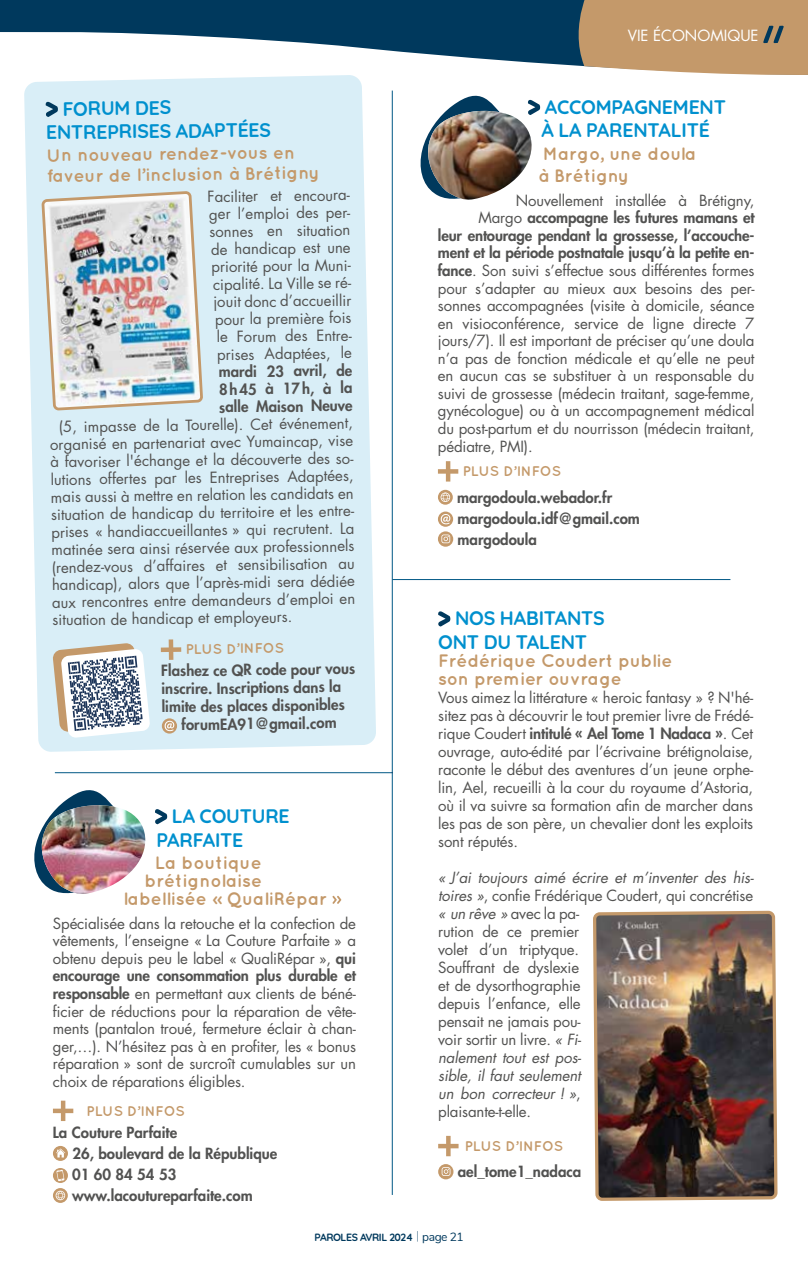
<style>
.page{position:relative;width:808px;height:1263px;background:#fff}
.page>*{position:absolute;margin:0;border:0;box-sizing:border-box;transform-origin:0 0}
.t1{font:700 19.5px/23.4px "Quicksand";letter-spacing:-.01em;color:#0090ce}
.t2{font:700 18px/18px "Quicksand";color:#c4996a}
.t3{font:15px/17.5px "Futura Std";letter-spacing:-.01em;color:#525251;text-align:justify}
.t4{font:800 15px/21px "Futura Std";color:#525251}
.t5{font:15px "Futura Std";color:#fff}
.t6{font:700 13.95px "Quicksand";color:#c4996a}
.t7{font:700 10.5px "Quicksand";letter-spacing:-.04em;color:#00395d}
.s1{font-weight:800}
.s2{font-weight:400}
.s3{font-style:italic}
.s4{font-family:"Alexina";font-weight:400;font-size:13.5px}
.s5{font-family:"Nunito";font-weight:400;font-size:12px}
</style>
<div class="page">
<svg style="left:0;top:0;width:568px;height:65px;fill:#00395d"></svg>
<svg style="left:568px;top:0;width:240px;height:75px;background:#bb9870"></svg>
<svg style="left:24px;top:75px;width:352px;height:677px;background:#dceff7"></svg>
<hr style="left:392px;top:91px;width:1px;height:1104px;background:#005885">
<svg style="left:438px;top:611px;width:12px;height:15px"></svg>
<svg style="left:438px;top:1136px;width:20px;height:20px"></svg>
<svg style="left:438px;top:1164px;width:15px;height:15px"></svg>
<svg style="left:442px;top:1167px;width:8px;height:9px"></svg>
<img style="left:43px;top:191px;width:160px;height:219px">
<img style="left:591px;top:579px;width:187px;height:622px">
<hr style="left:55px;top:772px;width:338px;height:1px;background:#005885">
<hr style="left:393px;top:579px;width:337px;height:1px;background:#005885">
<svg style="left:332px;top:896px;width:9px;height:8px"></svg>
<svg style="left:53px;top:1101px;width:20px;height:20px"></svg>
<svg style="left:53px;top:1146px;width:15px;height:15px"></svg>
<svg style="left:56px;top:1148px;width:9px;height:9px"></svg>
<svg style="left:53px;top:1168px;width:15px;height:15px"></svg>
<svg style="left:56px;top:1170px;width:8px;height:11px"></svg>
<svg style="left:53px;top:1188px;width:15px;height:15px"></svg>
<svg style="left:56px;top:1191px;width:9px;height:9px"></svg>
<svg style="left:438px;top:461px;width:20px;height:21px"></svg>
<svg style="left:438px;top:490px;width:15px;height:15px"></svg>
<svg style="left:441px;top:492px;width:9px;height:10px"></svg>
<svg style="left:438px;top:511px;width:15px;height:16px"></svg>
<svg style="left:441px;top:514px;width:9px;height:10px"></svg>
<svg style="left:438px;top:531px;width:15px;height:16px"></svg>
<svg style="left:441px;top:534px;width:9px;height:9px"></svg>
<svg style="left:60px;top:790px;width:107px;height:35px"></svg>
<img style="left:34px;top:805px;width:117px;height:89px">
<svg style="left:420px;top:95px;width:120px;height:89px"></svg>
<img style="left:426px;top:111px;width:107px;height:89px">
<svg style="left:53px;top:643px;width:97px;height:95px"></svg>
<svg style="left:46px;top:102px;width:12px;height:15px"></svg>
<svg style="left:161px;top:639px;width:20px;height:21px"></svg>
<svg style="left:162px;top:718px;width:15px;height:16px"></svg>
<svg style="left:165px;top:721px;width:9px;height:10px"></svg>
<h1 class="t1" style="left:45px;top:96px;width:227px;text-indent:17px;rotate:-1deg">FORUM DES<br>ENTREPRISES ADAPTÉES</h1>
<p class="t2" style="left:46px;top:145px;width:275px;line-height:20.7px;rotate:-1deg">Un nouveau rendez-vous en faveur de l’inclusion à Brétigny</p>
<p class="t3" style="left:207px;top:188px;width:148px;text-align:center;rotate:-1deg">Faciliter et encoura&shy;ger l’emploi des per&shy;sonnes en situation de handicap est une priorité pour la Muni&shy;cipalité. La Ville se ré&shy;jouit donc d’accueillir pour la première fois le Forum des Entre&shy;prises Adaptées, le</p>
<p class="t4" style="left:218px;top:363px;width:135px;line-height:17.5px;text-align:justify;rotate:-1deg">mardi 23 avril, de 8h45 à 17h, à la salle Maison Neuve</p>
<p class="t3" style="left:49px;top:419px;width:310px;text-align:left;text-indent:10px;rotate:-1deg">(5, impasse de la Tourelle). Cet événement, organisé en partenariat avec Yumaincap, vise à favoriser l'échange et la découverte des so&shy;lutions offertes par les Entreprises Adaptées, mais aussi à mettre en relation les candidats en situation de handicap du territoire et les entre&shy;prises « handiaccueillantes » qui recrutent. La matinée sera ainsi réservée aux professionnels (rendez-vous d’affaires et sensibilisation au handicap), alors que l’après-midi sera dédiée aux rencontres entre demandeurs d’emploi en situation de handicap et employeurs.</p>
<p class="t6" style="left:185px;top:641px;width:100px;rotate:-1deg">PLUS D’INFOS</p>
<p class="t4" style="left:161px;top:661px;width:196px;rotate:-1deg">Flashez ce QR code pour vous</p>
<p class="t4" style="left:161px;top:679px;width:181px;rotate:-1deg">inscrire. Inscriptions dans la</p>
<p class="t4" style="left:161px;top:697px;width:185px;rotate:-1deg">limite des places disponibles</p>
<p class="t4" style="left:181px;top:714px;width:157px;rotate:-1deg">forumEA91@gmail.com</p>
<h1 class="t1" style="left:156px;top:803px;width:135px;text-indent:15px">LA COUTURE<br>PARFAITE</h1>
<p class="t2" style="left:155px;top:853px;width:108px">La boutique</p>
<p class="t2" style="left:144px;top:871px;width:119px">brétignolaise</p>
<p class="t2" style="left:123px;top:889px;width:205px">labellisée « QualiRépar</p>
<p class="t3" style="left:53px;top:915px;width:305px">Spécialisée dans la retouche et la confection de vêtements, l’enseigne « La Couture Parfaite » a obtenu depuis peu le label « QualiRépar », <span class="s1">qui encourage une consommation plus durable et responsable</span> en permettant aux clients de béné&shy;ficier de réductions pour la réparation de vête&shy;ments (pantalon troué, fermeture éclair à chan&shy;ger,…). N’hésitez pas à en profiter, les « bonus réparation » sont de surcroît cumulables sur un choix de réparations éligibles.</p>
<p class="t6" style="left:87px;top:1102px;width:100px">PLUS D’INFOS</p>
<p class="t4" style="left:72px;top:1122px;width:207px;text-indent:-19px">La Couture Parfaite<br>26, boulevard de la République<br>01 60 84 54 53 www.lacoutureparfaite.com</p>
<p class="t5" style="left:628px;top:26px;width:132px">VIE ÉCONOMIQUE</p>
<h1 class="t1" style="left:541px;top:94px;width:186px">ACCOMPAGNEMENT<br>À LA PARENTALITÉ</h1>
<p class="t2" style="left:538px;top:142px;width:159px;line-height:22.2px">Margo, une doula à Brétigny</p>
<p class="t3" style="left:516px;top:192px;width:240px">Nouvellement installée à Brétigny,</p>
<p class="t4" style="left:478px;top:207px;width:278px"><span class="s2">Margo</span> accompagne les futures mamans et</p>
<p class="t4" style="left:438px;top:225px;width:318px">leur entourage pendant la grossesse, l’accouche-</p>
<p class="t4" style="left:438px;top:242px;width:318px">ment et la période postnatale jusqu’à la petite en-</p>
<p class="t3" style="left:438px;top:262px;width:318px"><span class="s1">fance</span>. Son suivi s’effectue sous différentes formes</p>
<p class="t3" style="left:438px;top:279px;width:318px">pour s’adapter au mieux aux besoins des per-</p>
<p class="t3" style="left:438px;top:297px;width:318px">sonnes accompagnées (visite à domicile, séance</p>
<p class="t3" style="left:438px;top:315px;width:318px">en visioconférence, service de ligne directe 7</p>
<p class="t3" style="left:438px;top:332px;width:318px">jours/7). Il est important de préciser qu’une doula</p>
<p class="t3" style="left:438px;top:350px;width:318px">n’a pas de fonction médicale et qu’elle ne peut</p>
<p class="t3" style="left:438px;top:367px;width:318px">en aucun cas se substituer à un responsable du</p>
<p class="t3" style="left:438px;top:385px;width:318px">suivi de grossesse (médecin traitant, sage-femme,</p>
<p class="t3" style="left:438px;top:402px;width:318px">gynécologue) ou à un accompagnement médical</p>
<p class="t3" style="left:438px;top:420px;width:318px">du post-partum et du nourrisson (médecin traitant,</p>
<p class="t3" style="left:438px;top:437px;width:96px">pédiatre, PMI).</p>
<p class="t6" style="left:463px;top:463px;width:100px">PLUS D’INFOS</p>
<p class="t4" style="left:457px;top:486px;width:184px">margodoula.webador.fr margodoula.idf@gmail.com margodoula</p>
<h1 class="t1" style="left:438px;top:605px;width:168px;text-indent:17px">NOS HABITANTS<br>ONT DU TALENT</h1>
<p class="t2" style="left:438px;top:651px;width:236px">Frédérique Coudert publie son premier ouvrage</p>
<p class="t3" style="left:438px;top:688px;width:317px;line-height:18px">Vous aimez la littérature « heroic fantasy » ? N'hé&shy;sitez pas à découvrir le tout premier livre de Frédé&shy;rique Coudert <span class="s1">intitulé « Ael Tome 1 Nadaca »</span>. Cet ouvrage, auto-édité par l’écrivaine brétignolaise, raconte le début des aventures d’un jeune orphe&shy;lin, Ael, recueilli à la cour du royaume d’Astoria, où il va suivre sa formation afin de marcher dans les pas de son père, un chevalier dont les exploits sont réputés.</p>
<p class="t3" style="left:438px;top:868px;width:317px;line-height:18px;text-align:left"><span class="s3">« J’ai toujours aimé écrire et m’inventer des his&shy;toires »</span>, confie Frédérique Coudert, qui concrétise <span class="s3">« un rêve »</span> avec la pa-<br>rution de ce premier<br>volet d’un triptyque.<br>Souffrant de dyslexie<br>et de dysorthographie<br>depuis l’enfance, elle<br>pensait ne jamais pou-<br>voir sortir un livre. <span class="s3">« Fi-<br>nalement tout est pos-<br>sible, il faut seulement<br>un bon correcteur ! »</span>,<br>plaisante-t-elle.</p>
<p class="t6" style="left:465px;top:1137px;width:100px">PLUS D’INFOS</p>
<p class="t4" style="left:458px;top:1161px;width:125px">ael_tome1_nadaca</p>
<p class="t7" style="left:315px;top:1229px;width:150px">PAROLES AVRIL 2024 <span class="s4">|</span> <span class="s5">page 21</span></p>
</div>
